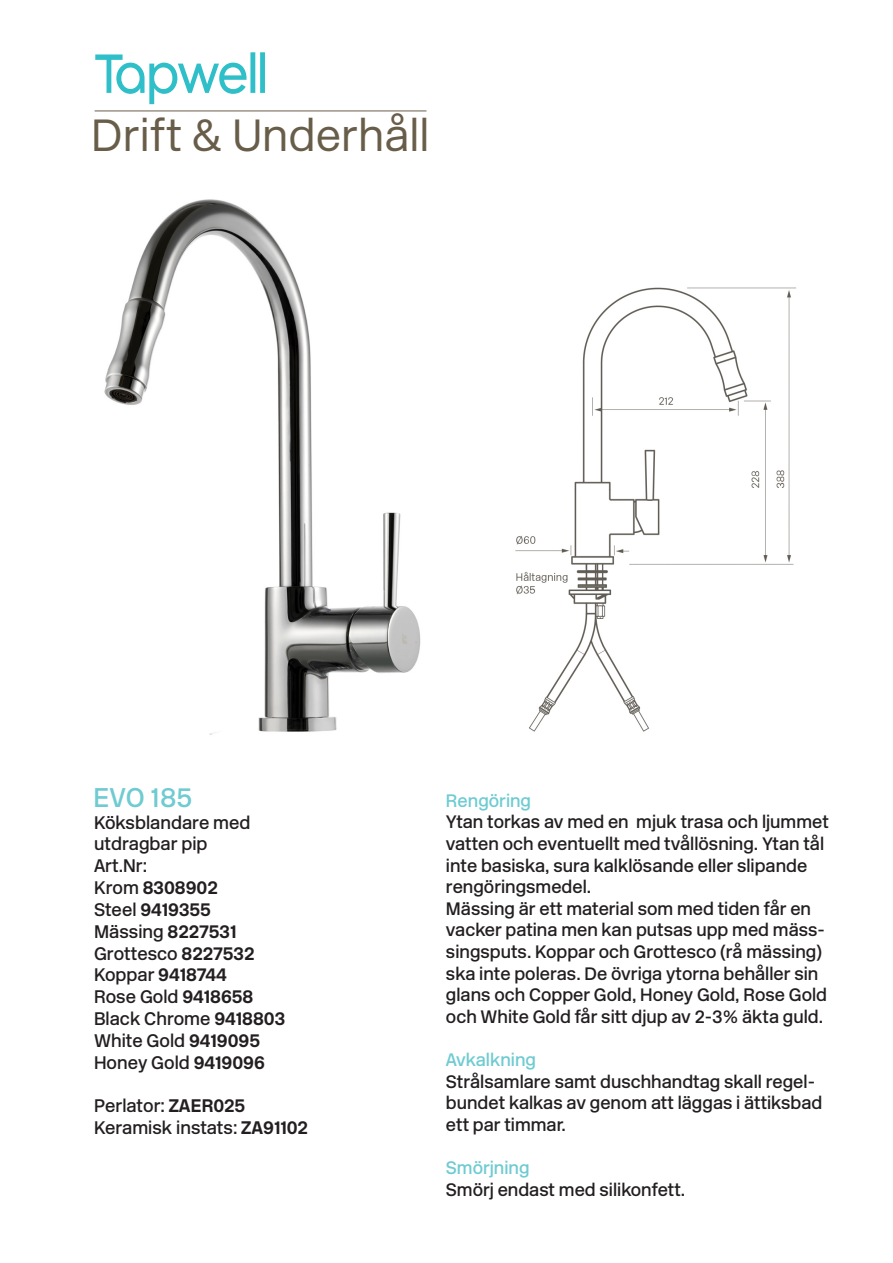
<style>
.page{position:relative;width:893px;height:1263px;background:#fff}
.page>*{position:absolute;margin:0;border:0;box-sizing:border-box;transform-origin:0 0}
.t1{font:300 45px "New Rail Alphabet";color:#685d49}
.t2{font:500 27px "New Rail Alphabet";color:#6fcbd2}
.t3{font:500 18.15px "New Rail Alphabet";color:#231f20}
.t4{font:700 18.15px "New Rail Alphabet";color:#231f20}
.t5{font:500 18px/21.6px "New Rail Alphabet";color:#231f20}
.t6{font:500 18px "New Rail Alphabet";color:#6fcbd2}
.s1{font-weight:500}
.s2{font-weight:700}
</style>
<div class="page">
<img style="left:104px;top:199px;width:317px;height:536px">
<img style="left:515px;top:287px;width:281px;height:445px">
<hr style="left:95px;top:111px;width:331px;height:1px;background:#695e4a">
<svg style="left:95px;top:52px;width:170px;height:52px"></svg>
<p class="t1" style="left:91px;top:106px;width:340px">Drift &amp; Underhåll</p>
<p class="t2" style="left:93px;top:779px;width:101px">EVO 185</p>
<p class="t3" style="left:94px;top:810px;width:158px">Köksblandare med</p>
<p class="t3" style="left:94px;top:832px;width:115px">utdragbar pip</p>
<p class="t3" style="left:94px;top:854px;width:55px">Art.Nr:</p>
<p class="t4" style="left:94px;top:875px;width:125px"><span class="s1">Krom</span> 8308902</p>
<p class="t4" style="left:94px;top:897px;width:118px"><span class="s1">Steel</span> 9419355</p>
<p class="t3" style="left:94px;top:919px;width:144px">Mässing <span class="s2">8227531</span></p>
<p class="t3" style="left:94px;top:941px;width:162px">Grottesco <span class="s2">8227532</span></p>
<p class="t4" style="left:94px;top:963px;width:134px"><span class="s1">Koppar</span> 9418744</p>
<p class="t3" style="left:94px;top:985px;width:161px">Rose Gold <span class="s2">9418658</span></p>
<p class="t3" style="left:94px;top:1006px;width:193px">Black Chrome <span class="s2">9418803</span></p>
<p class="t3" style="left:94px;top:1028px;width:168px">White Gold <span class="s2">9419095</span></p>
<p class="t3" style="left:94px;top:1050px;width:172px">Honey Gold <span class="s2">9419096</span></p>
<p class="t3" style="left:94px;top:1094px;width:153px">Perlator: <span class="s2">ZAER025</span></p>
<p class="t3" style="left:94px;top:1115px;width:215px">Keramisk instats: <span class="s2">ZA91102</span></p>
<p class="t6" style="left:446px;top:788px;width:87px">Rengöring</p>
<p class="t5" style="left:446px;top:811px;width:384px">Ytan torkas av med en mjuk trasa och ljummet</p>
<p class="t5" style="left:446px;top:832px;width:380px">vatten och eventuellt med tvållösning. Ytan tål</p>
<p class="t5" style="left:446px;top:854px;width:363px">inte basiska, sura kalklösande eller slipande</p>
<p class="t5" style="left:446px;top:876px;width:147px">rengöringsmedel.</p>
<p class="t5" style="left:446px;top:897px;width:383px">Mässing är ett material som med tiden får en vacker patina men kan putsas upp med mäs - singsputs. Koppar och Grottesco (rå mässing) ska inte poleras. De övriga ytorna behåller sin glans och Copper Gold, Honey Gold, Rose Gold och White Gold får sitt djup av 2-3% äkta guld.</p>
<p class="t6" style="left:446px;top:1047px;width:92px">Avkalkning</p>
<p class="t5" style="left:446px;top:1070px;width:378px">Strålsamlare samt duschhandtag skall regel&shy;bundet kalkas av genom att läggas i ättiksbad ett par timmar.</p>
<p class="t6" style="left:446px;top:1155px;width:85px">Smörjning</p>
<p class="t5" style="left:446px;top:1178px;width:241px">Smörj endast med silikonfett.</p>
</div>
